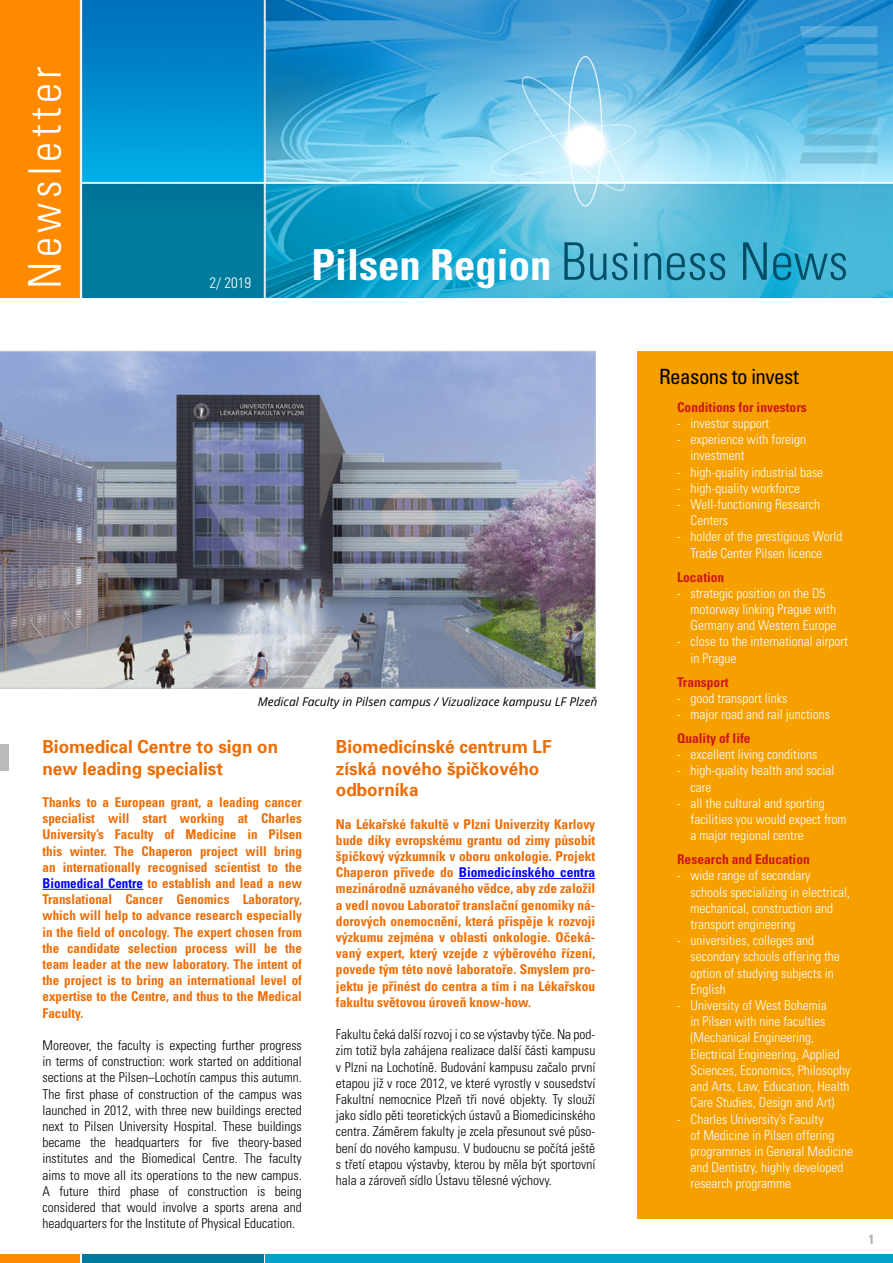
<style>
.page{position:relative;width:893px;height:1263px;background:#fff}
.page>*{position:absolute;margin:0;border:0;box-sizing:border-box;transform-origin:0 0}
.t1{font:300 condensed 45px "Univers CE";letter-spacing:.1em;color:#fff}
.t2{font:700 condensed 42.75px "Univers CE";color:#fff}
.t3{font:condensed 21px "Univers CE";letter-spacing:-.025em;color:#000}
.t4{font:700 18px/21.6px "Univers CE";color:#ed6d05;scale:.95 1}
.t5{font:300 condensed 15px "Univers CE";color:#fff}
.t6{font:700 condensed 13.5px/16.2px "Univers CE";color:#ed6d05;text-align:justify}
.t7{font:300 condensed 13.5px/16.2px "Univers CE";color:#fff}
.t8{font:300 condensed 13.5px/16.2px "Univers CE";color:#000;text-align:justify}
.t9{font:700 condensed 13.5px "Univers CE";color:#cd171a}
.t10{font:700 condensed 13.5px "Univers CE";color:#b3b2b2}
.t11{font:italic 12px "Open Sans";color:#000}
.s1{font-weight:300;font-size:51.75px;color:#004d65}
.s2{color:#00f}
</style>
<div class="page">
<div style="left:638px;top:351px;width:255px;height:867px;background:#f6a000"></div>
<div style="left:0;top:1254px;width:80px;height:9px;background:#ff8a00"></div>
<div style="left:83px;top:1254px;width:181px;height:9px;background:#01799c"></div>
<div style="left:265px;top:1254px;width:628px;height:9px;background:#05a2cd"></div>
<hr style="left:43px;top:889px;width:100px;height:1px;background:#00f">
<hr style="left:459px;top:878px;width:136px;height:1px;background:#00f">
<div style="left:0;top:744px;width:9px;height:27px;background:#bababa"></div>
<img style="left:0;top:0;width:893px;height:297px">
<img style="left:0;top:351px;width:596px;height:337px">
<p class="t1" style="left:20px;top:289px;width:224px;rotate:-90deg">Newsletter</p>
<p class="t5" style="left:209px;top:274px;width:43px">2/ 2019</p>
<p class="t5" style="left:209px;top:274px;width:8px">1</p>
<p class="t5" style="left:244px;top:274px;width:8px">5</p>
<p class="t2" style="left:311px;top:240px;width:538px">Pilsen Region <span class="s1">Business News</span></p>
<p class="t11" style="left:258px;top:693px;width:341px">Medical Faculty in Pilsen campus / Vizualizace kampusu LF Plzeň</p>
<p class="t4" style="left:43px;top:736px;width:250px">Biomedical Centre to sign on new leading specialist</p>
<p class="t6" style="left:43px;top:794px;width:261px">Thanks to a European grant, a leading cancer specialist will start working at Charles University’s Faculty of Medicine in Pilsen this winter. The Chaperon project will bring an internationally recognised scientist to the <span class="s2">Biomedical Centre</span> to establish and lead a new Translational Cancer Genomics Laboratory, which will help to advance research especially in the field of oncology. The expert chosen from the candidate selection process will be the team leader at the new laboratory. The intent of the project is to bring an international level of expertise to the Centre, and thus to the Medical Faculty.</p>
<p class="t8" style="left:43px;top:1037px;width:261px">Moreover, the faculty is expecting further progress in terms of construction: work started on additional sections at the Pilsen–Lochotín campus this autumn.<br>The first phase of construction of the campus was launched in 2012, with three new buildings erected next to Pilsen University Hospital. These buildings became the headquarters for five theory-based institutes and the Biomedical Centre. The faculty aims to move all its operations to the new campus.<br>A future third phase of construction is being considered that would involve a sports arena and headquarters for the Institute of Physical Education.</p>
<p class="t4" style="left:336px;top:736px;width:229px">Biomedicínské centrum LF získá nového špičkového odborníka</p>
<p class="t6" style="left:336px;top:816px;width:261px">Na Lékařské fakultě v Plzni Univerzity Karlovy bude díky evropskému grantu od zimy působit špičkový výzkumník v oboru onkologie. Projekt Chaperon přivede do <span class="s2">Biomedicínského centra </span>mezinárodně uznávaného vědce, aby zde založil a vedl novou Laboratoř translační genomiky ná&shy;dorových onemocnění, která přispěje k rozvoji výzkumu zejména v oblasti onkologie. Očeká&shy;vaný expert, který vzejde z výběrového řízení, povede tým této nové laboratoře. Smyslem pro&shy;jektu je přinést do centra a tím i na Lékařskou fakultu světovou úroveň know-how.</p>
<p class="t8" style="left:336px;top:1026px;width:261px">Fakultu čeká další rozvoj i co se výstavby týče. Na pod&shy;zim totiž byla zahájena realizace další části kampusu v Plzni na Lochotíně. Budování kampusu začalo první etapou již v roce 2012, ve které vyrostly v sousedství Fakultní nemocnice Plzeň tři nové objekty. Ty slouží jako sídlo pěti teoretických ústavů a Biomedicinského centra. Záměrem fakulty je zcela přesunout své půso&shy;bení do nového kampusu. V budoucnu se počítá ještě s třetí etapou výstavby, kterou by měla být sportovní hala a zároveň sídlo Ústavu tělesné výchovy.</p>
<p class="t3" style="left:659px;top:364px;width:141px">Reasons to invest</p>
<p class="t9" style="left:677px;top:399px;width:131px">Conditions for investors</p>
<p class="t7" style="left:677px;top:415px;width:94px">- investor support</p>
<p class="t7" style="left:691px;top:432px;width:117px;text-indent:-14px">- experience with foreign investment</p>
<p class="t7" style="left:677px;top:464px;width:148px">- high-quality industrial base</p>
<p class="t7" style="left:677px;top:480px;width:124px">- high-quality workforce</p>
<p class="t7" style="left:691px;top:496px;width:131px;text-indent:-14px">- Well-functioning Research<br>Centers</p>
<p class="t7" style="left:677px;top:529px;width:167px;text-align:center">- holder of the prestigious World<br>Trade Center Pilsen licence</p>
<p class="t9" style="left:677px;top:569px;width:49px">Location</p>
<p class="t7" style="left:691px;top:585px;width:147px;text-indent:-14px">- strategic position on the D5 motorway linking Prague with<br>Germany and Western Europe</p>
<p class="t7" style="left:691px;top:634px;width:159px;text-indent:-14px">- close to the international airport in Prague</p>
<p class="t9" style="left:677px;top:674px;width:53px">Transport</p>
<p class="t7" style="left:677px;top:690px;width:112px">- good transport links</p>
<p class="t7" style="left:677px;top:706px;width:154px">- major road and rail junctions</p>
<p class="t9" style="left:677px;top:731px;width:75px">Quality of life</p>
<p class="t7" style="left:677px;top:747px;width:142px">- excellent living conditions</p>
<p class="t7" style="left:691px;top:763px;width:145px;text-indent:-14px">- high-quality health and social care</p>
<p class="t7" style="left:691px;top:795px;width:157px;text-indent:-14px">- all the cultural and sporting facilities you would expect from a major regional centre</p>
<p class="t9" style="left:677px;top:852px;width:134px">Research and Education</p>
<p class="t7" style="left:691px;top:868px;width:161px;text-indent:-14px">- wide range of secondary schools specializing in electrical, mechanical, construction and transport engineering</p>
<p class="t7" style="left:691px;top:933px;width:151px;text-indent:-14px">- universities, colleges and secondary schools offering the option of studying subjects in<br>English</p>
<p class="t7" style="left:691px;top:997px;width:161px;text-indent:-14px">- University of West Bohemia<br>in Pilsen with nine faculties (Mechanical Engineering,<br>Electrical Engineering, Applied<br>Sciences, Economics, Philosophy and Arts, Law, Education, Health<br>Care Studies, Design and Art)</p>
<p class="t7" style="left:691px;top:1111px;width:164px;text-indent:-14px">- Charles University’s Faculty<br>of Medicine in Pilsen offering programmes in General Medicine and Dentistry, highly developed research programme</p>
<p class="t10" style="left:868px;top:1231px;width:7px">1</p>
</div>
